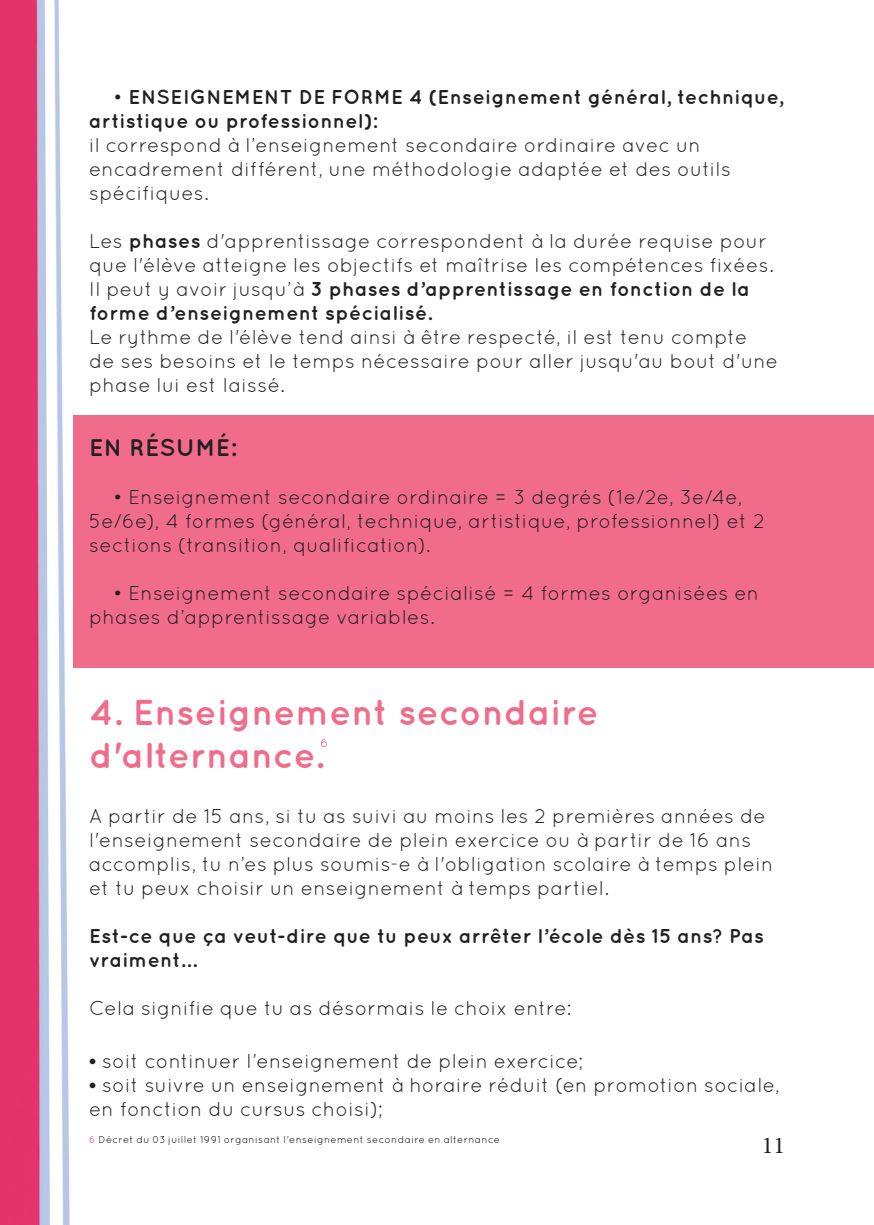
<style>
.page{position:relative;width:874px;height:1225px;background:#fff}
.page>*{position:absolute;margin:0;border:0;box-sizing:border-box;transform-origin:0 0}
.t1{font:700 36px "Quicksand";letter-spacing:.005em;color:#f16c8b}
.Style_de_paragraphe{font:700 24px "Quicksand";letter-spacing:.01em;color:#231f20}
.t2{font:24px "Minion Pro";color:#231f20}
.Style_de_paragraphe-2{font:20px/24px "Quicksand";letter-spacing:.015em;color:#231f20}
.Style_de_paragraphe-3{font:700 20px/24px "Quicksand";letter-spacing:.015em;color:#231f20}
.Style_de_paragraphe-4{font:12px "Quicksand";color:#ec3b72}
.Style_de_paragraphe-5{font:10px "Quicksand";letter-spacing:.04em;color:#000}
.s1{font-weight:400}
.s2{font-weight:700}
.s3{font-family:"Liberation Sans";font-weight:700}
.s4{color:#ec3b72}
</style>
<div class="page">
<img style="left:0;top:0;width:873px;height:1225px">
<div style="left:74px;top:415px;width:799px;height:252px;background:#f16c8b"></div>
<p class="Style_de_paragraphe-3" style="left:89px;top:84px;width:695px;text-indent:24px"><span class="s1">•</span> ENSEIGNEMENT DE FORME 4 (Enseignement général, technique, artistique ou professionnel):</p>
<p class="Style_de_paragraphe-2" style="left:89px;top:133px;width:643px">il correspond à l’enseignement secondaire ordinaire avec un encadrement différent, une méthodologie adaptée et des outils spécifiques.</p>
<p class="Style_de_paragraphe-2" style="left:89px;top:229px;width:685px">Les <span class="s2">phases</span> d'apprentissage correspondent à la durée requise pour que l'élève atteigne les objectifs et maîtrise les compétences fixées.<br>Il peut y avoir jusqu’à <span class="s2">3 phases d’apprentissage en fonction de la forme d’enseignement spécialisé.</span></p>
<p class="Style_de_paragraphe-2" style="left:89px;top:325px;width:690px">Le rythme de l'élève tend ainsi à être respecté, il est tenu compte<br>de ses besoins et le temps nécessaire pour aller jusqu'au bout d'une phase lui est laissé.</p>
<p class="Style_de_paragraphe" style="left:89px;top:433px;width:148px">EN RÉSUMÉ:</p>
<p class="Style_de_paragraphe-2" style="left:89px;top:485px;width:677px;text-indent:24px">• Enseignement secondaire ordinaire = 3 degrés (1e/2e, 3e/4e,<br>5e/6e), 4 formes (général, technique, artistique, professionnel) et 2 sections (transition, qualification).</p>
<p class="Style_de_paragraphe-2" style="left:89px;top:581px;width:671px;text-indent:24px">• Enseignement secondaire spécialisé = 4 formes organisées en phases d’apprentissage variables.</p>
<p class="t1" style="left:89px;top:690px;width:511px">4. Enseignement secondaire</p>
<p class="t1" style="left:89px;top:733px;width:236px">d'alternance.</p>
<p class="Style_de_paragraphe-4" style="left:320px;top:735px;width:9px">6</p>
<p class="Style_de_paragraphe-2" style="left:89px;top:803px;width:685px">A partir de 15 ans, si tu as suivi au moins les 2 premières années de l'enseignement secondaire de plein exercice ou à partir de 16 ans accomplis, tu n’es plus soumis-e à l'obligation scolaire à temps plein et tu peux choisir un enseignement à temps partiel.</p>
<p class="Style_de_paragraphe-3" style="left:89px;top:923px;width:676px">Est-ce que ça veut-dire que tu peux arrêter l’école dès 15 ans? Pas vraiment…</p>
<p class="Style_de_paragraphe-2" style="left:89px;top:995px;width:483px">Cela signifie que tu as désormais le choix entre:</p>
<p class="Style_de_paragraphe-2" style="left:89px;top:1048px;width:495px"><span class="s3">•</span> soit continuer l’enseignement de plein exercice;</p>
<p class="Style_de_paragraphe-2" style="left:89px;top:1072px;width:692px"><span class="s3">•</span> soit suivre un enseignement à horaire réduit (en promotion sociale, en fonction du cursus choisi);</p>
<p class="Style_de_paragraphe-5" style="left:89px;top:1133px;width:412px"><span class="s4">6</span> Décret du 03 juillet 1991 organisant l'enseignement secondaire en alternance</p>
<p class="t2" style="left:761px;top:1129px;width:25px">11</p>
</div>
